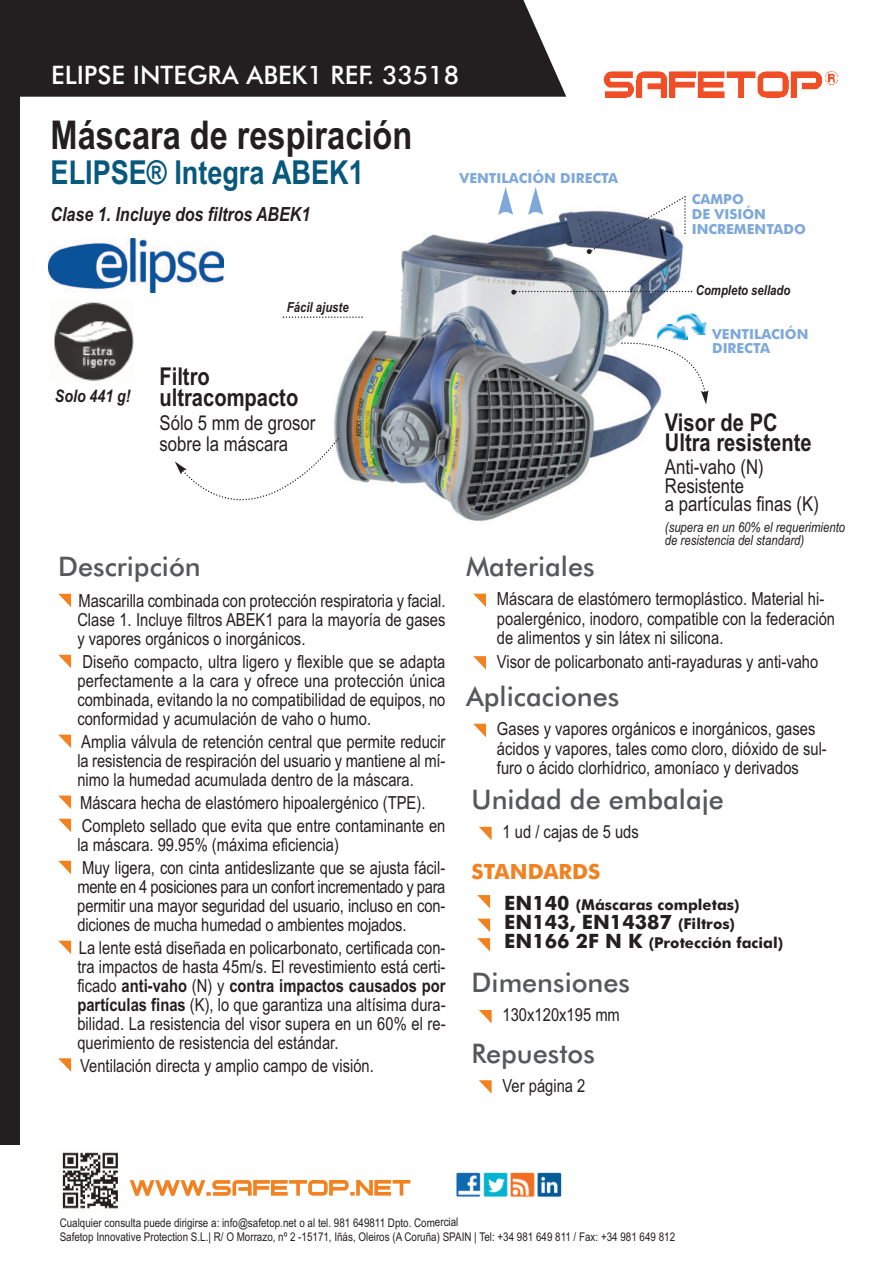
<style>
.page{position:relative;width:893px;height:1263px;background:#fff}
.page>*{position:absolute;margin:0;border:0;box-sizing:border-box;transform-origin:0 0}
.t1{font:700 39.6px "Arial Narrow";color:#231f20}
.t2{font:700 33px "Arial Narrow";color:#06587d}
.t3{font:500 27px "Futura BT";color:#57585a}
.t4{font:500 25.5px "Futura BT";color:#fff}
.t5{font:700 24.6px/20.5px "Arial Narrow";color:#231f20}
.t6{font:700 21px "Futura BT";color:#f28120}
.t7{font:20.55px/18.5px "Arial Narrow";color:#231f20}
.t8{font:700 19.8px "Futura BT";color:#231f20}
.t9{font:italic 700 19.5px "Arial Narrow";color:#231f20}
.t10{font:18px/18.9px "Arial Narrow";color:#231f20;text-align:justify}
.t11{font:italic 700 17.25px "Arial Narrow";color:#231f20}
.t12{font:700 15px "Futura BT";color:#231f20}
.t13{font:700 13.8px/14.5px "Futura BT";color:#7da8d9}
.t14{font:italic 13.8px/13.8px "Arial Narrow";color:#231f20}
.t15{font:italic 700 13.8px "Arial Narrow";color:#231f20}
.t16{font:12px/14.2px "Arial Narrow";color:#231f20}
.s1{font-weight:700}
.s2{font-size:19.8px}
.s3{font-size:15px}
</style>
<div class="page">
<img style="left:334px;top:210px;width:349px;height:315px">
<div style="left:20px;top:0;width:546px;height:97px;background:#231f20"></div>
<svg style="left:130px;top:1180px;width:280px;height:16px"></svg>
<img style="left:62px;top:1152px;width:56px;height:57px">
<img style="left:603px;top:70px;width:235px;height:28px">
<img style="left:456px;top:1172px;width:106px;height:25px">
<div style="left:0;top:0;width:20px;height:1144px;background:#231f20"></div>
<svg style="left:58px;top:594px;width:13px;height:13px"></svg>
<svg style="left:58px;top:655px;width:13px;height:13px"></svg>
<svg style="left:58px;top:735px;width:13px;height:13px"></svg>
<svg style="left:58px;top:795px;width:13px;height:14px"></svg>
<svg style="left:58px;top:819px;width:13px;height:13px"></svg>
<svg style="left:58px;top:861px;width:13px;height:13px"></svg>
<svg style="left:58px;top:941px;width:13px;height:13px"></svg>
<svg style="left:58px;top:1058px;width:13px;height:14px"></svg>
<svg style="left:175px;top:437px;width:165px;height:88px"></svg>
<img style="left:49px;top:239px;width:174px;height:53px">
<img style="left:54px;top:302px;width:80px;height:79px">
<svg style="left:477px;top:895px;width:13px;height:13px"></svg>
<svg style="left:477px;top:919px;width:13px;height:13px"></svg>
<svg style="left:477px;top:938px;width:13px;height:14px"></svg>
<svg style="left:473px;top:724px;width:13px;height:13px"></svg>
<svg style="left:473px;top:594px;width:13px;height:13px"></svg>
<svg style="left:473px;top:656px;width:13px;height:14px"></svg>
<svg style="left:479px;top:827px;width:13px;height:13px"></svg>
<svg style="left:479px;top:1080px;width:13px;height:14px"></svg>
<svg style="left:479px;top:1010px;width:13px;height:13px"></svg>
<svg style="left:283px;top:316px;width:80px;height:2px"></svg>
<svg style="left:498px;top:187px;width:15px;height:28px"></svg>
<svg style="left:528px;top:187px;width:15px;height:28px"></svg>
<svg style="left:587px;top:196px;width:99px;height:58px"></svg>
<svg style="left:620px;top:309px;width:89px;height:95px"></svg>
<img style="left:656px;top:323px;width:32px;height:17px">
<svg style="left:511px;top:290px;width:181px;height:5px"></svg>
<h3 class="t4" style="left:51px;top:60px;width:409px">ELIPSE INTEGRA ABEK1 REF. 33518</h3>
<h1 class="t1" style="left:51px;top:112px;width:363px">Máscara de respiración</h1>
<h2 class="t2" style="left:51px;top:153px;width:315px">ELIPSE® Integra ABEK1</h2>
<p class="t9" style="left:51px;top:203px;width:261px">Clase 1. Incluye dos filtros ABEK1</p>
<p class="t15" style="left:287px;top:300px;width:63px">Fácil ajuste</p>
<p class="t13" style="left:459px;top:171px;width:160px">VENTILACIÓN DIRECTA</p>
<p class="t13" style="left:692px;top:192px;width:116px">CAMPO<br>DE VISIÓN<br>INCREMENTADO</p>
<p class="t15" style="left:696px;top:282px;width:96px">Completo sellado</p>
<p class="t13" style="left:712px;top:327px;width:98px">VENTILACIÓN<br>DIRECTA</p>
<p class="t11" style="left:55px;top:386px;width:77px">Solo 441 g!</p>
<h3 class="t5" style="left:159px;top:366px;width:140px">Filtro ultracompacto</h3>
<p class="t7" style="left:159px;top:413px;width:157px;line-height:20.5px">Sólo 5 mm de grosor sobre la máscara</p>
<h3 class="t5" style="left:665px;top:412px;width:148px">Visor de PC<br>Ultra resistente</h3>
<p class="t7" style="left:665px;top:458px;width:156px">Anti-vaho (N)<br>Resistente<br>a partículas finas (K)</p>
<p class="t14" style="left:665px;top:520px;width:182px">(supera en un 60% el requerimiento de resistencia del standard)</p>
<h3 class="t3" style="left:58px;top:551px;width:144px">Descripción</h3>
<p class="t10" style="left:77px;top:592px;width:370px">Mascarilla combinada con protección respiratoria y facial.<br>Clase 1. Incluye filtros ABEK1 para la mayoría de gases y vapores orgánicos o inorgánicos.</p>
<p class="t10" style="left:77px;top:653px;width:370px">Diseño compacto, ultra ligero y flexible que se adapta perfectamente a la cara y ofrece una protección única combinada, evitando la no compatibilidad de equipos, no conformidad y acumulación de vaho o humo.</p>
<p class="t10" style="left:77px;top:732px;width:370px">Amplia válvula de retención central que permite reducir la resistencia de respiración del usuario y mantiene al mí&shy;nimo la humedad acumulada dentro de la máscara.</p>
<p class="t10" style="left:80px;top:791px;width:367px;line-height:23.1px">Máscara hecha de elastómero hipoalergénico (TPE).<br>Completo sellado que evita que entre contaminante en</p>
<p class="t10" style="left:77px;top:833px;width:369px;line-height:23.1px">la máscara. 99.95% (máxima eficiencia)<br>Muy ligera, con cinta antideslizante que se ajusta fácil-</p>
<p class="t10" style="left:77px;top:877px;width:370px">mente en 4 posiciones para un confort incrementado y para permitir una mayor seguridad del usuario, incluso en con&shy;diciones de mucha humedad o ambientes mojados.</p>
<p class="t10" style="left:77px;top:938px;width:370px">La lente está diseñada en policarbonato, certificada con&shy;tra impactos de hasta 45m/s. El revestimiento está certi&shy;ficado <span class="s1">anti-vaho</span> (N) y <span class="s1">contra impactos causados por partículas finas</span> (K), lo que garantiza una altísima dura&shy;bilidad. La resistencia del visor supera en un 60% el re&shy;querimiento de resistencia del estándar.</p>
<p class="t10" style="left:80px;top:1056px;width:295px">Ventilación directa y amplio campo de visión.</p>
<h3 class="t3" style="left:466px;top:551px;width:130px">Materiales</h3>
<p class="t10" style="left:497px;top:589px;width:340px;line-height:19.5px;text-align:left">Máscara de elastómero termoplástico. Material hi&shy;poalergénico, inodoro, compatible con la federación de alimentos y sin látex ni silicona.</p>
<p class="t10" style="left:497px;top:652px;width:323px">Visor de policarbonato anti-rayaduras y anti-vaho</p>
<h3 class="t3" style="left:466px;top:681px;width:155px">Aplicaciones</h3>
<p class="t10" style="left:497px;top:719px;width:331px;line-height:19.5px;text-align:left">Gases y vapores orgánicos e inorgánicos, gases ácidos y vapores, tales como cloro, dióxido de sul&shy;furo o ácido clorhídrico, amoníaco y derivados</p>
<h3 class="t3" style="left:472px;top:784px;width:254px">Unidad de embalaje</h3>
<p class="t10" style="left:503px;top:822px;width:138px">1 ud / cajas de 5 uds</p>
<p class="t6" style="left:472px;top:859px;width:130px">STANDARDS</p>
<p class="t12" style="left:504px;top:896px;width:237px"><span class="s2">EN140</span> (Máscaras completas)</p>
<p class="t8" style="left:504px;top:910px;width:232px">EN143, EN14387 <span class="s3">(Filtros)</span></p>
<p class="t12" style="left:504px;top:934px;width:280px"><span class="s2">EN166 2F N K</span> (Protección facial)</p>
<h3 class="t3" style="left:472px;top:967px;width:160px">Dimensiones</h3>
<p class="t10" style="left:503px;top:1006px;width:119px">130x120x195 mm</p>
<h3 class="t3" style="left:472px;top:1037px;width:125px">Repuestos</h3>
<p class="t10" style="left:503px;top:1076px;width:84px">Ver página 2</p>
<p class="t16" style="left:60px;top:1215px;width:617px">Cualquier consulta puede dirigirse a: info@safetop.net o al tel. 981 649811 Dpto. Comercial<br>Safetop Innovative Protection S.L.| R/ O Morrazo, nº 2 -15171, Iñás, Oleiros (A Coruña) SPAIN | Tel: +34 981 649 811 / Fax: +34 981 649 812</p>
</div>
